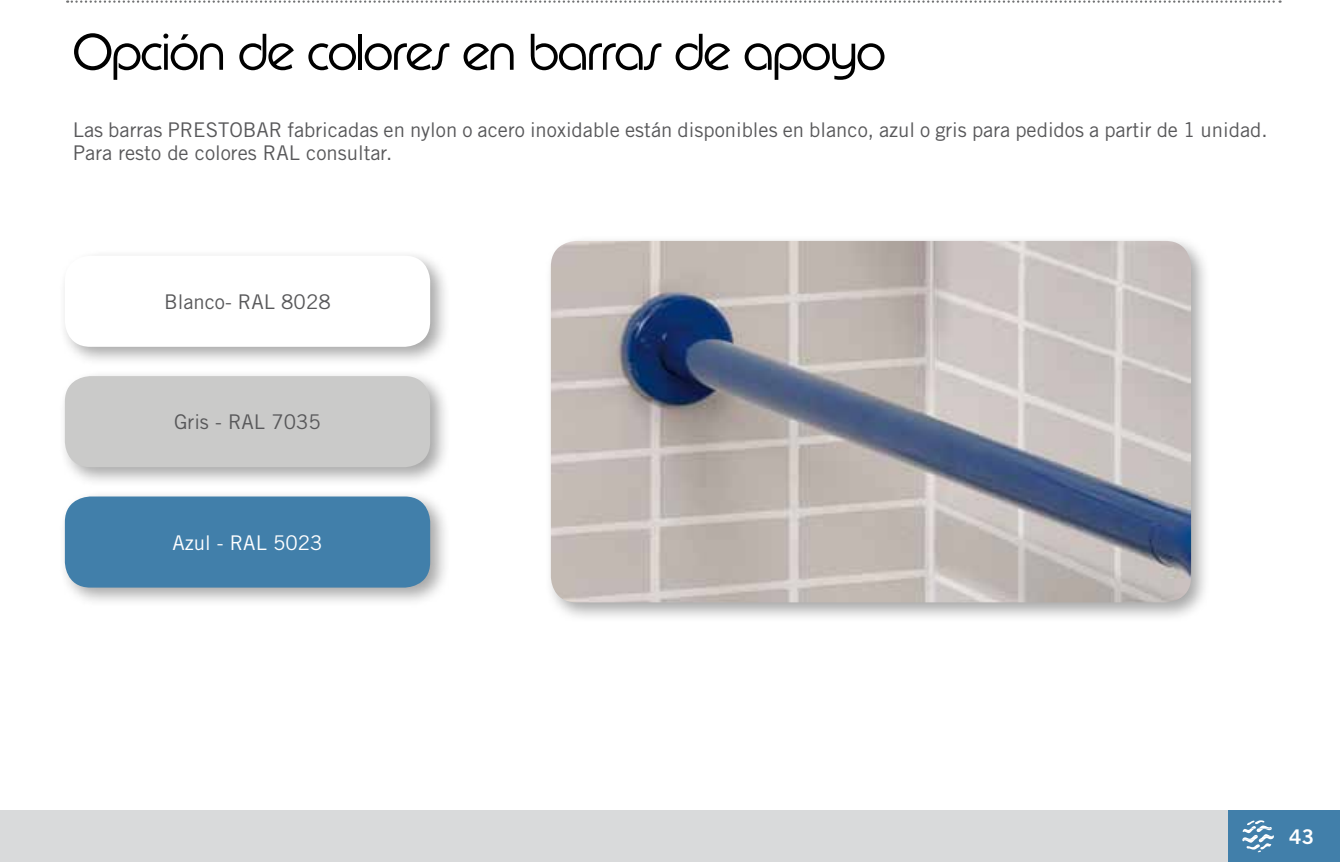
<style>
.page{position:relative;width:1340px;height:862px;background:#fff}
.page>*{position:absolute;margin:0;border:0;box-sizing:border-box;transform-origin:0 0}
.t1{font:54px "Pump";letter-spacing:-.02em;color:#000}
.t2{font:20.25px/22.5px "Trade Gothic";color:#58585a}
.t3{font:20.25px "Trade Gothic";color:#fff}
.t4{font:20.25px "Trade Gothic Bold Two";color:#fff}
</style>
<div class="page">
<div style="left:58px;top:369px;width:392px;height:118px;background:#000;opacity:.35"></div>
<div style="left:65px;top:376px;width:365px;height:91px;background:#cacac9;border-radius:26px"></div>
<div style="left:58px;top:490px;width:392px;height:118px;background:#000;opacity:.35"></div>
<div style="left:65px;top:496px;width:365px;height:91px;background:#417faa;border-radius:26px"></div>
<div style="left:58px;top:249px;width:392px;height:118px;background:#000;opacity:.35"></div>
<div style="left:65px;top:256px;width:365px;height:91px;background:#fff;border-radius:26px"></div>
<div style="left:0;top:810px;width:1339px;height:52px;background:#d9dadb"></div>
<div style="left:1228px;top:810px;width:111px;height:52px;background:#417faa"></div>
<svg style="left:1242px;top:820px;width:32px;height:32px"></svg>
<svg style="left:67px;top:2px;width:1213px;height:1px"></svg>
<hr style="left:57px;top:0;width:1239px;height:2px;background:#000;opacity:.35">
<div style="left:544px;top:234px;width:667px;height:389px;background:#000;opacity:.35"></div>
<img style="left:551px;top:241px;width:640px;height:361px">
<h1 class="t1" style="left:73px;top:16px;width:814px">Opción de colores en barras de apoyo</h1>
<p class="t2" style="left:73px;top:119px;width:1196px">Las barras PRESTOBAR fabricadas en nylon o acero inoxidable están disponibles en blanco, azul o gris para pedidos a partir de 1 unidad.<br>Para resto de colores RAL consultar.</p>
<p class="t2" style="left:164px;top:290px;width:168px">Blanco- RAL 8028</p>
<p class="t2" style="left:174px;top:410px;width:148px">Gris - RAL 7035</p>
<p class="t3" style="left:172px;top:530px;width:152px">Azul - RAL 5023</p>
<p class="t4" style="left:1289px;top:824px;width:26px">43</p>
</div>
